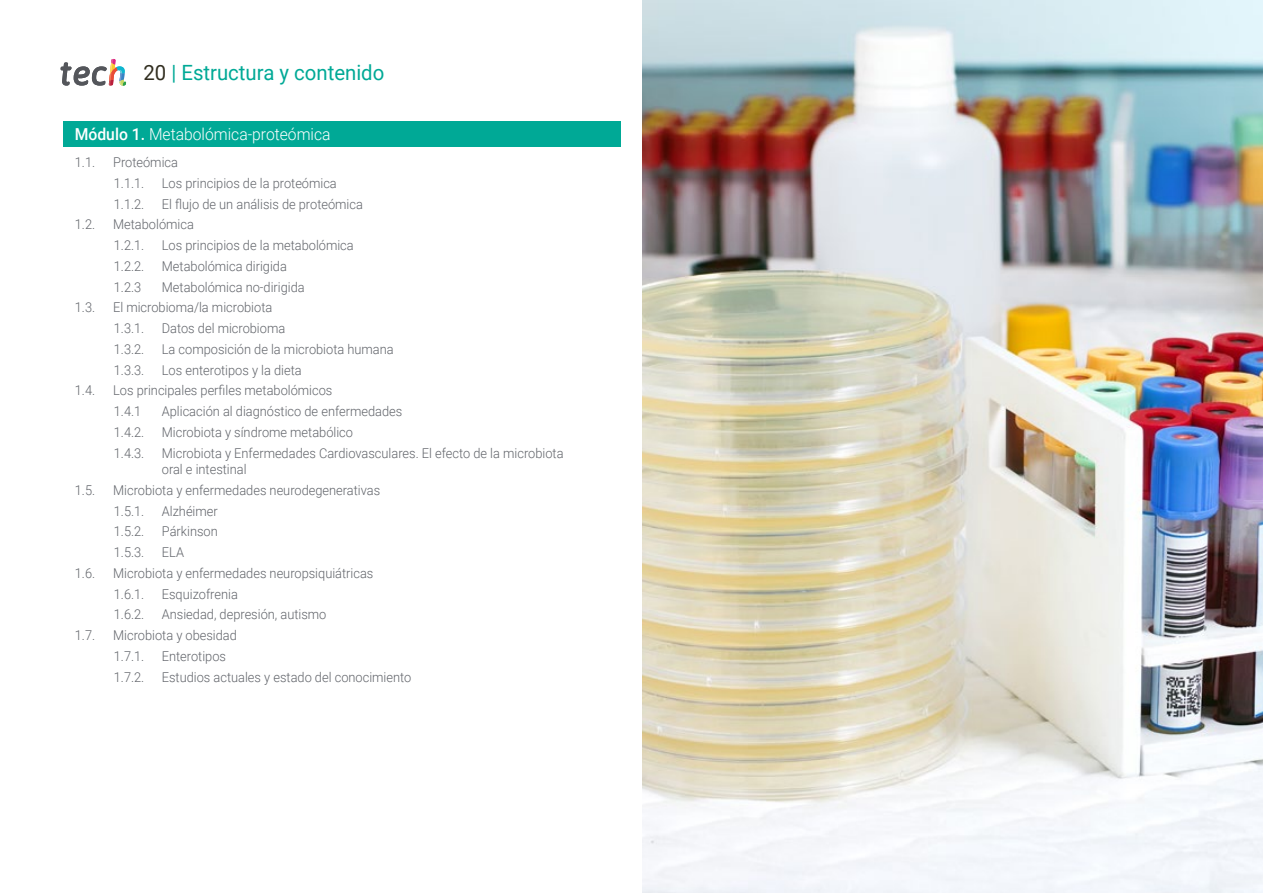
<style>
.page{position:relative;width:1263px;height:893px;background:#fff}
.page>*{position:absolute;margin:0;border:0;box-sizing:border-box;transform-origin:0 0}
.t1{font:21px "Roboto";color:#00a996}
.t2{font:300 16.5px "Roboto";color:#fff;scale:.95 1}
.t3{font:300 13.5px/20.7px "Roboto";color:#61646a;scale:.95 1}
.s1{color:#312e20}
.s2{font-weight:500}
</style>
<div class="page">
<img style="left:642px;top:0;width:621px;height:893px">
<div style="left:64px;top:121px;width:557px;height:25px;background:#00a996"></div>
<svg style="left:61px;top:59px;width:65px;height:27px"></svg>
<h1 class="t1" style="left:144px;top:57px;width:242px"><span class="s1">20</span> | Estructura y contenido</h1>
<p class="t2" style="left:75px;top:123px;width:271px"><span class="s2">Módulo 1.</span> Metabolómica-proteómica</p>
<p class="t3" style="left:75px;top:151px;width:23px">1.1.</p>
<p class="t3" style="left:113px;top:151px;width:70px">Proteómica<br>1.1.1.</p>
<p class="t3" style="left:162px;top:172px;width:186px">Los principios de la proteómica</p>
<p class="t3" style="left:114px;top:193px;width:34px">1.1.2.</p>
<p class="t3" style="left:162px;top:193px;width:213px">El flujo de un análisis de proteómica</p>
<p class="t3" style="left:75px;top:214px;width:23px">1.2.</p>
<p class="t3" style="left:113px;top:214px;width:87px">Metabolómica<br>1.2.1.</p>
<p class="t3" style="left:162px;top:234px;width:204px">Los principios de la metabolómica</p>
<p class="t3" style="left:114px;top:255px;width:34px">1.2.2.</p>
<p class="t3" style="left:162px;top:255px;width:133px">Metabolómica dirigida</p>
<p class="t3" style="left:114px;top:276px;width:30px">1.2.3</p>
<p class="t3" style="left:162px;top:276px;width:152px">Metabolómica no-dirigida</p>
<p class="t3" style="left:75px;top:297px;width:23px">1.3.</p>
<p class="t3" style="left:113px;top:297px;width:169px">El microbioma/la microbiota<br>1.3.1.</p>
<p class="t3" style="left:162px;top:317px;width:131px">Datos del microbioma</p>
<p class="t3" style="left:114px;top:338px;width:34px">1.3.2.</p>
<p class="t3" style="left:162px;top:338px;width:246px">La composición de la microbiota humana</p>
<p class="t3" style="left:114px;top:359px;width:34px">1.3.3.</p>
<p class="t3" style="left:162px;top:359px;width:149px">Los enterotipos y la dieta</p>
<p class="t3" style="left:75px;top:380px;width:23px">1.4.</p>
<p class="t3" style="left:113px;top:380px;width:232px">Los principales perfiles metabolómicos<br>1.4.1</p>
<p class="t3" style="left:162px;top:400px;width:255px">Aplicación al diagnóstico de enfermedades</p>
<p class="t3" style="left:114px;top:421px;width:34px">1.4.2.</p>
<p class="t3" style="left:162px;top:421px;width:203px">Microbiota y síndrome metabólico</p>
<p class="t3" style="left:114px;top:442px;width:34px">1.4.3.</p>
<p class="t3" style="left:162px;top:444px;width:424px;line-height:16.5px">Microbiota y Enfermedades Cardiovasculares. El efecto de la microbiota oral e intestinal</p>
<p class="t3" style="left:75px;top:479px;width:23px">1.5.</p>
<p class="t3" style="left:113px;top:479px;width:283px">Microbiota y enfermedades neurodegenerativas<br>1.5.1.</p>
<p class="t3" style="left:162px;top:500px;width:60px">Alzhéimer</p>
<p class="t3" style="left:114px;top:521px;width:34px">1.5.2.</p>
<p class="t3" style="left:162px;top:521px;width:60px">Párkinson</p>
<p class="t3" style="left:114px;top:541px;width:34px">1.5.3.</p>
<p class="t3" style="left:162px;top:541px;width:25px">ELA</p>
<p class="t3" style="left:75px;top:562px;width:23px">1.6.</p>
<p class="t3" style="left:113px;top:562px;width:275px">Microbiota y enfermedades neuropsiquiátricas<br>1.6.1.</p>
<p class="t3" style="left:162px;top:583px;width:82px">Esquizofrenia</p>
<p class="t3" style="left:114px;top:604px;width:34px">1.6.2.</p>
<p class="t3" style="left:162px;top:604px;width:175px">Ansiedad, depresión, autismo</p>
<p class="t3" style="left:75px;top:624px;width:23px">1.7.</p>
<p class="t3" style="left:113px;top:624px;width:132px">Microbiota y obesidad<br>1.7.1.</p>
<p class="t3" style="left:162px;top:645px;width:69px">Enterotipos</p>
<p class="t3" style="left:114px;top:666px;width:34px">1.7.2.</p>
<p class="t3" style="left:162px;top:666px;width:264px">Estudios actuales y estado del conocimiento</p>
</div>
